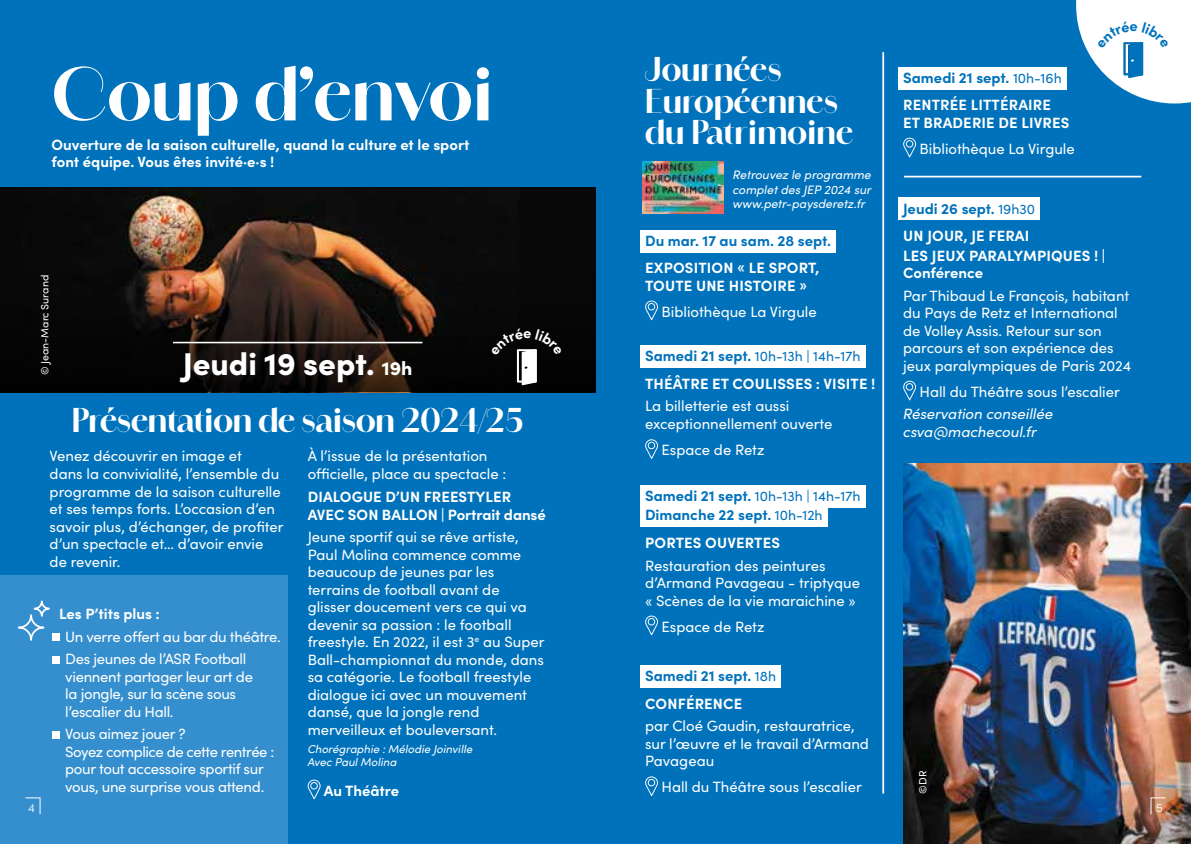
<style>
.page{position:relative;width:1191px;height:844px;background:#fff}
.page>*{position:absolute;margin:0;border:0;box-sizing:border-box;transform-origin:0 0}
.t1{font:700 70px "Amandine";color:#fff}
.t2{font:700 31.5px/31.5px "Amandine";letter-spacing:-.01em;color:#fff}
.t3{font:900 31.5px "Sofia Pro";color:#fff}
.t4{font:14.88px/17.5px "Sofia Pro";color:#fff}
.t5{font:700 14.88px/17.5px "Sofia Pro";color:#fff}
.t6{font:14.88px/17.5px "Sofia Pro";letter-spacing:-.02em;color:#fff}
.t7{font:700 14.88px/27.8px "Sofia Pro";color:#0072bb}
.t8{font:italic 14.88px/17.5px "Sofia Pro";color:#fff}
.t9{font:14px "Sofia Pro";color:#0072bb}
.t10{font:italic 12.25px/14.7px "Sofia Pro";color:#fff;text-align:justify}
.t11{font:300 12.25px "Sofia Pro";color:#fff}
.t12{font:italic 11.38px/13.1px "Sofia Pro";color:#fff}
.t13{font:10.5px "Sofia Pro";color:#fff}
.s1{font-size:19.25px}
.s2{font-weight:700;font-size:14.88px}
.s3{font-weight:400;font-size:14px}
.s4{color:#fff}
.s5{color:#0072bb}
.s6{font-weight:400;font-size:14px;color:#0072bb}
</style>
<div class="page">
<div style="left:0;top:0;width:1191px;height:843px;background:#0072bb"></div>
<div style="left:0;top:575px;width:288px;height:268px;background:#358fce"></div>
<img style="left:904px;top:463px;width:287px;height:380px">
<div style="left:640px;top:230px;width:196px;height:22px;background:#fff"></div>
<div style="left:640px;top:346px;width:225px;height:22px;background:#fff"></div>
<div style="left:640px;top:485px;width:225px;height:22px;background:#fff"></div>
<div style="left:640px;top:504px;width:187px;height:22px;background:#fff"></div>
<div style="left:640px;top:665px;width:141px;height:23px;background:#fff"></div>
<svg style="left:645px;top:300px;width:13px;height:20px"></svg>
<svg style="left:645px;top:439px;width:13px;height:20px"></svg>
<svg style="left:645px;top:615px;width:13px;height:20px"></svg>
<svg style="left:645px;top:776px;width:13px;height:20px"></svg>
<div style="left:898px;top:67px;width:168px;height:22px;background:#fff"></div>
<div style="left:898px;top:198px;width:142px;height:22px;background:#fff"></div>
<svg style="left:903px;top:137px;width:13px;height:20px"></svg>
<svg style="left:903px;top:380px;width:13px;height:20px"></svg>
<img style="left:642px;top:161px;width:81px;height:52px">
<div style="left:0;top:187px;width:595px;height:205px;background:#080808"></div>
<img style="left:123px;top:187px;width:303px;height:84px">
<svg style="left:126px;top:271px;width:398px;height:121px"></svg>
<hr style="left:173px;top:341px;width:249px;height:2px;background:#fff">
<svg style="left:308px;top:779px;width:12px;height:20px"></svg>
<div style="left:52px;top:633px;width:7px;height:7px;background:#fff"></div>
<div style="left:52px;top:656px;width:7px;height:7px;background:#fff"></div>
<div style="left:52px;top:731px;width:7px;height:7px;background:#fff"></div>
<svg style="left:17px;top:600px;width:39px;height:41px"></svg>
<hr style="left:882px;top:52px;width:2px;height:741px;background:#fff">
<hr style="left:904px;top:176px;width:237px;height:1px;background:#fff">
<svg style="left:1150px;top:796px;width:16px;height:18px"></svg>
<svg style="left:25px;top:797px;width:16px;height:17px"></svg>
<svg style="left:491px;top:328px;width:46px;height:57px"></svg>
<svg style="left:1076px;top:0;width:115px;height:103px"></svg>
<h1 class="t1" style="left:52px;top:43px;width:443px">Coup d’envoi</h1>
<p class="t5" style="left:52px;top:135px;width:419px">Ouverture de la saison culturelle, quand la culture et le sport font équipe. Vous êtes invité·e·s !</p>
<p class="t13" style="left:37px;top:375px;width:102px;rotate:-90deg">© Jean-Marc Surand</p>
<h2 class="t3" style="left:183px;top:339px;width:231px">Jeudi 19 sept. <span class="s1">19h</span></h2>
<h2 class="t2" style="left:72px;top:404px;width:453px">Présentation de saison 2024/25</h2>
<p class="t4" style="left:50px;top:446px;width:235px">Venez découvrir en image et<br>dans la convivialité, l’ensemble du programme de la saison culturelle et ses temps forts. L’occasion d’en savoir plus, d’échanger, de profiter d’un spectacle et… d’avoir envie de revenir.</p>
<p class="t4" style="left:308px;top:446px;width:200px">À l’issue de la présentation officielle, place au spectacle :</p>
<p class="t5" style="left:308px;top:486px;width:240px">DIALOGUE D’UN FREESTYLER<br>AVEC SON BALLON | Portrait dansé</p>
<p class="t4" style="left:308px;top:527px;width:238px">Jeune sportif qui se rêve artiste,<br>Paul Molina commence comme beaucoup de jeunes par les terrains de football avant de glisser doucement vers ce qui va devenir sa passion : le football freestyle. En 2022, il est 3<sup>e</sup> au Super<br>Ball-championnat du monde, dans sa catégorie. Le football freestyle dialogue ici avec un mouvement dansé, que la jongle rend merveilleux et bouleversant.</p>
<p class="t12" style="left:308px;top:741px;width:167px">Chorégraphie : Mélodie Joinville<br>Avec Paul Molina</p>
<p class="t5" style="left:324px;top:780px;width:77px">Au Théâtre</p>
<p class="t5" style="left:59px;top:604px;width:102px">Les P’tits plus :</p>
<p class="t6" style="left:65px;top:624px;width:217px;line-height:22.4px">Un verre offert au bar du théâtre.<br>Des jeunes de l’ASR Football</p>
<p class="t6" style="left:65px;top:667px;width:189px">viennent partager leur art de la jongle, sur la scène sous l’escalier du Hall.</p>
<p class="t6" style="left:65px;top:724px;width:211px">Vous aimez jouer ?<br>Soyez complice de cette rentrée : pour tout accessoire sportif sur vous, une surprise vous attend.</p>
<h2 class="t2" style="left:645px;top:54px;width:209px">Journées<br>Européennes du Patrimoine</h2>
<p class="t10" style="left:733px;top:166px;width:140px">Retrouvez le programme complet des JEP 2024 sur www.petr-paysderetz.fr</p>
<p class="t7" style="left:645px;top:225px;width:187px">Du mar. 17 au sam. 28 sept.</p>
<p class="t5" style="left:645px;top:258px;width:176px">EXPOSITION « LE SPORT,<br>TOUTE UNE HISTOIRE »</p>
<p class="t4" style="left:661px;top:301px;width:157px">Bibliothèque La Virgule</p>
<p class="t9" style="left:645px;top:346px;width:217px"><span class="s2">Samedi 21 sept.</span> 10h-13h | 14h-17h</p>
<p class="t5" style="left:645px;top:373px;width:232px">THÉÂTRE ET COULISSES : VISITE !</p>
<p class="t4" style="left:645px;top:396px;width:189px">La billetterie est aussi exceptionnellement ouverte</p>
<p class="t4" style="left:661px;top:440px;width:104px">Espace de Retz</p>
<p class="t9" style="left:645px;top:485px;width:217px"><span class="s2">Samedi 21 sept.</span> 10h-13h | 14h-17h</p>
<p class="t7" style="left:645px;top:499px;width:179px">Dimanche 22 sept. <span class="s3">10h-12h<br></span><span class="s4">PORTES OUVERTES</span></p>
<p class="t4" style="left:645px;top:555px;width:216px">Restauration des peintures d’Armand Pavageau - triptyque « Scènes de la vie maraichine »</p>
<p class="t4" style="left:661px;top:616px;width:104px">Espace de Retz</p>
<p class="t7" style="left:645px;top:661px;width:132px">Samedi 21 sept. <span class="s3">18h<br></span><span class="s4">CONFÉRENCE</span></p>
<p class="t4" style="left:645px;top:716px;width:225px">par Cloé Gaudin, restauratrice, sur l’œuvre et le travail d’Armand<br>Pavageau</p>
<p class="t4" style="left:661px;top:777px;width:202px">Hall du Théâtre sous l’escalier</p>
<p class="t5" style="left:903px;top:63px;width:160px;line-height:27.5px"><span class="s5">Samedi 21 sept.</span> <span class="s6">10h-16h<br></span>RENTRÉE LITTÉRAIRE</p>
<p class="t5" style="left:903px;top:112px;width:168px">ET BRADERIE DE LIVRES</p>
<p class="t4" style="left:919px;top:139px;width:157px">Bibliothèque La Virgule</p>
<p class="t5" style="left:903px;top:193px;width:133px;line-height:27.8px"><span class="s5">Jeudi 26 sept.</span> <span class="s6">19h30<br></span>UN JOUR, JE FERAI</p>
<p class="t5" style="left:903px;top:245px;width:204px">LES JEUX PARALYMPIQUES ! |<br>Conférence</p>
<p class="t4" style="left:903px;top:286px;width:230px">Par Thibaud Le François, habitant du Pays de Retz et International de Volley Assis. Retour sur son parcours et son expérience des jeux paralympiques de Paris 2024</p>
<p class="t4" style="left:919px;top:382px;width:202px">Hall du Théâtre sous l’escalier</p>
<p class="t8" style="left:903px;top:404px;width:151px">Réservation conseillée csva@machecoul.fr</p>
<p class="t13" style="left:915px;top:793px;width:24px;rotate:-90deg">©DR</p>
<p class="t11" style="left:28px;top:798px;width:8px">4</p>
<p class="t11" style="left:1156px;top:798px;width:8px">5</p>
</div>
